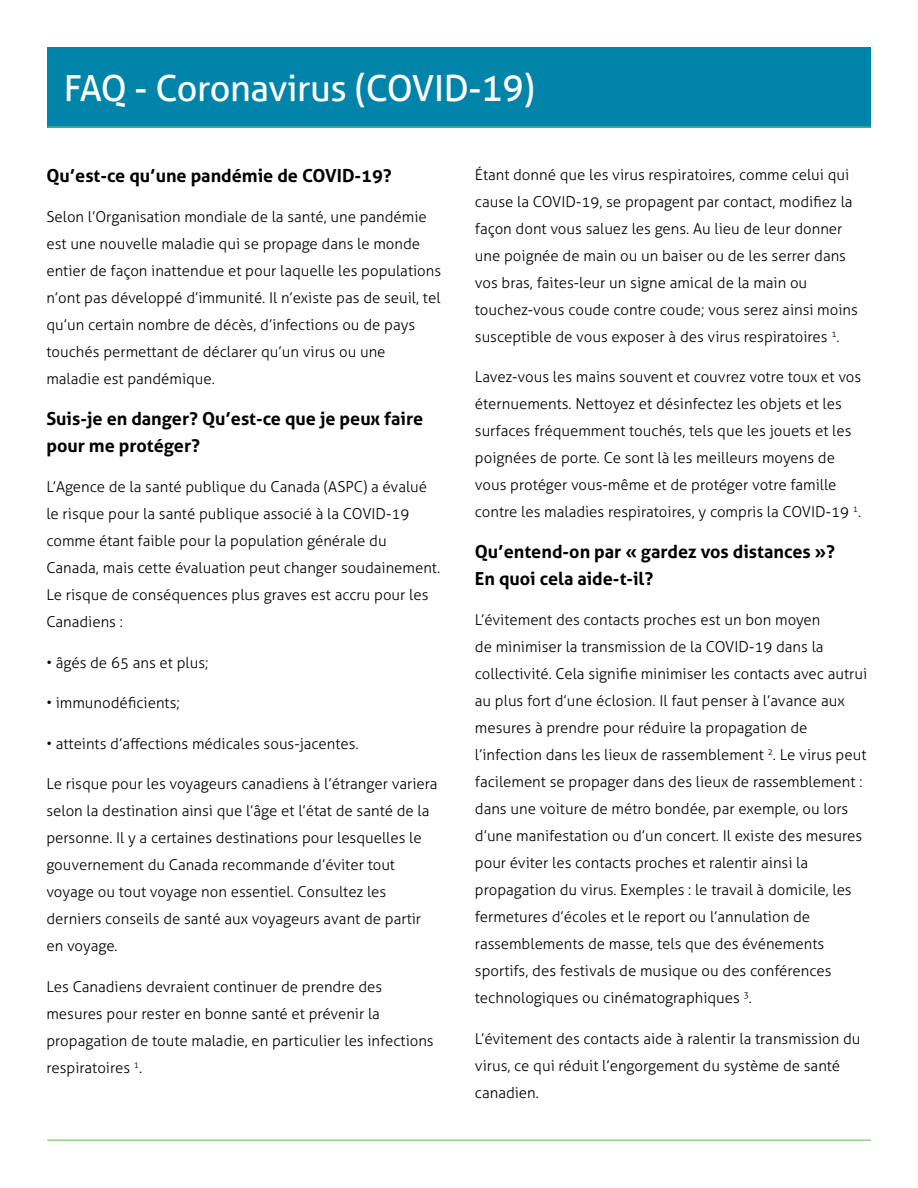
<style>
.page{position:relative;width:918px;height:1188px;background:#fff}
.page>*{position:absolute;margin:0;border:0;box-sizing:border-box;transform-origin:0 0}
.t1{font:36px "Aller";letter-spacing:-.01em;color:#fff}
.t2{font:700 18px/27px "Aller";color:#000}
.t3{font:300 15px/27px "Aller";color:#000}
</style>
<div class="page">
<div style="left:47px;top:47px;width:824px;height:80px;background:#0084a9"></div>
<hr style="left:47px;top:1140px;width:824px;height:1px;background:#73c167">
<hr style="left:47px;top:127px;width:824px;height:1px;background:#73c167">
<h1 class="t1" style="left:64px;top:67px;width:473px">FAQ - Coronavirus (COVID-19)</h1>
<p class="t2" style="left:46px;top:162px;width:347px">Qu’est-ce qu’une pandémie de COVID-19?</p>
<p class="t3" style="left:46px;top:203px;width:396px">Selon l’Organisation mondiale de la santé, une pandémie est une nouvelle maladie qui se propage dans le monde entier de façon inattendue et pour laquelle les populations n’ont pas développé d’immunité. Il n’existe pas de seuil, tel qu’un certain nombre de décès, d’infections ou de pays touchés permettant de déclarer qu’un virus ou une maladie est pandémique.</p>
<p class="t2" style="left:46px;top:405px;width:378px">Suis-je en danger? Qu’est-ce que je peux faire pour me protéger?</p>
<p class="t3" style="left:46px;top:473px;width:395px">L’Agence de la santé publique du Canada (ASPC) a évalué le risque pour la santé publique associé à la COVID-19 comme étant faible pour la population générale du Canada, mais cette évaluation peut changer soudainement.<br>Le risque de conséquences plus graves est accru pour les Canadiens :</p>
<p class="t3" style="left:46px;top:649px;width:164px">• âgés de 65 ans et plus;</p>
<p class="t3" style="left:46px;top:689px;width:135px">• immunodéficients;</p>
<p class="t3" style="left:46px;top:730px;width:314px">• atteints d’affections médicales sous-jacentes.</p>
<p class="t3" style="left:46px;top:770px;width:393px">Le risque pour les voyageurs canadiens à l’étranger variera selon la destination ainsi que l’âge et l’état de santé de la personne. Il y a certaines destinations pour lesquelles le gouvernement du Canada recommande d’éviter tout voyage ou tout voyage non essentiel. Consultez les derniers conseils de santé aux voyageurs avant de partir en voyage.</p>
<p class="t3" style="left:46px;top:973px;width:389px">Les Canadiens devraient continuer de prendre des mesures pour rester en bonne santé et prévenir la propagation de toute maladie, en particulier les infections respiratoires <sup>1</sup>.</p>
<p class="t3" style="left:475px;top:161px;width:384px">Étant donné que les virus respiratoires, comme celui qui cause la COVID-19, se propagent par contact, modifiez la façon dont vous saluez les gens. Au lieu de leur donner une poignée de main ou un baiser ou de les serrer dans vos bras, faites-leur un signe amical de la main ou touchez-vous coude contre coude; vous serez ainsi moins susceptible de vous exposer à des virus respiratoires <sup>1</sup>.</p>
<p class="t3" style="left:475px;top:363px;width:388px">Lavez-vous les mains souvent et couvrez votre toux et vos éternuements. Nettoyez et désinfectez les objets et les surfaces fréquemment touchés, tels que les jouets et les poignées de porte. Ce sont là les meilleurs moyens de vous protéger vous-même et de protéger votre famille contre les maladies respiratoires, y compris la COVID-19 <sup>1</sup>.</p>
<p class="t2" style="left:475px;top:538px;width:362px">Qu’entend-on par « gardez vos distances »?<br>En quoi cela aide-t-il?</p>
<p class="t3" style="left:475px;top:606px;width:394px">L’évitement des contacts proches est un bon moyen<br>de minimiser la transmission de la COVID-19 dans la collectivité. Cela signifie minimiser les contacts avec autrui au plus fort d’une éclosion. Il faut penser à l’avance aux mesures à prendre pour réduire la propagation de l’infection dans les lieux de rassemblement <sup>2</sup>. Le virus peut facilement se propager dans des lieux de rassemblement : dans une voiture de métro bondée, par exemple, ou lors d’une manifestation ou d’un concert. Il existe des mesures pour éviter les contacts proches et ralentir ainsi la propagation du virus. Exemples : le travail à domicile, les fermetures d’écoles et le report ou l’annulation de rassemblements de masse, tels que des événements sportifs, des festivals de musique ou des conférences technologiques ou cinématographiques <sup>3</sup>.</p>
<p class="t3" style="left:475px;top:1025px;width:387px">L’évitement des contacts aide à ralentir la transmission du virus, ce qui réduit l’engorgement du système de santé canadien.</p>
</div>
